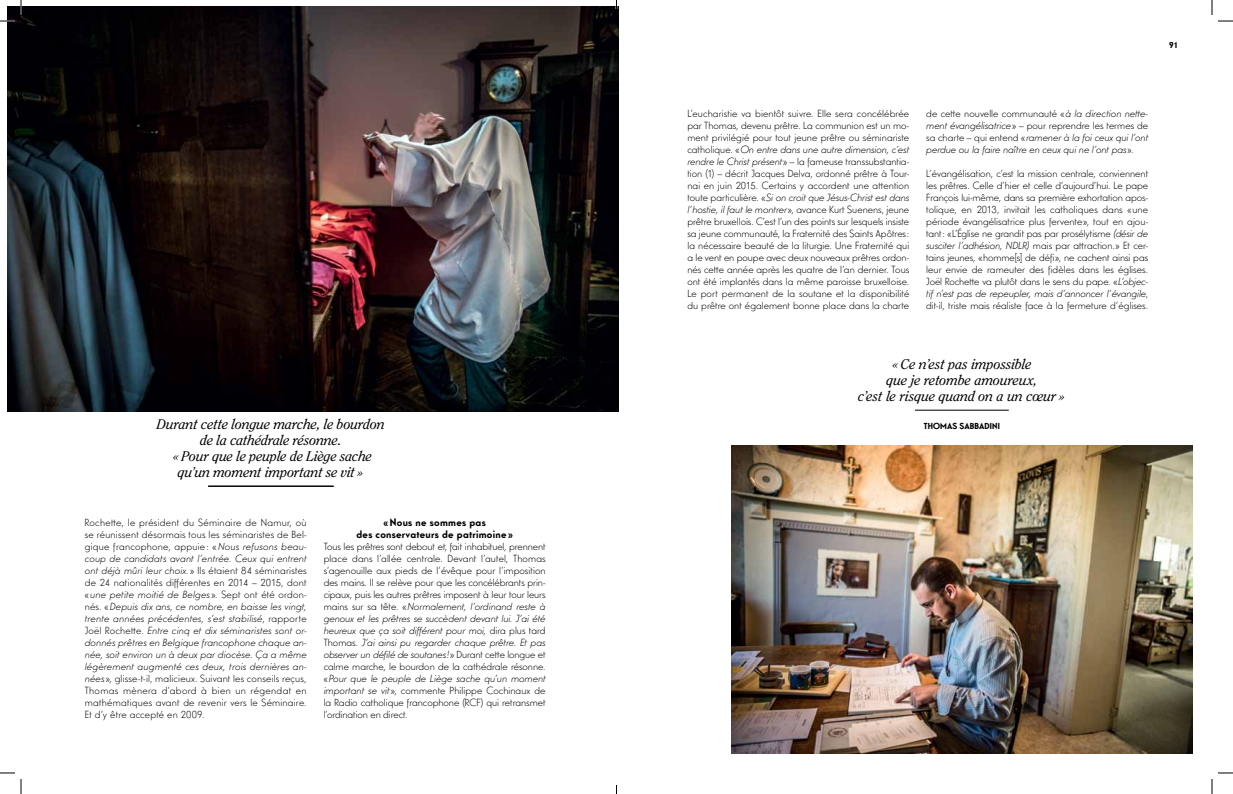
<style>
.page{position:relative;width:1233px;height:794px;background:#fff}
.page>*{position:absolute;margin:0;border:0;box-sizing:border-box;transform-origin:0 0}
.t1{font:italic 14px/16px "Clearface";letter-spacing:-.01em;color:#000;text-align:center}
.t2{font:10px/12px "Battling N Pmed";letter-spacing:.03em;color:#000;text-align:center}
.t3{font:9.5px/12px "Battling N Plig";letter-spacing:.005em;color:#000;text-align:justify}
.t4{font:9.5px/12px "Battling N Pligita";color:#000;text-align:justify}
.t5{font:9.5px "Battling N Pligita";letter-spacing:.02em;color:#000}
.t6{font:8px "Battling N Pmed";letter-spacing:.015em;color:#000}
.s1{font-family:"Battling N Pligita"}
.s2{font-family:"Battling N Plig"}
</style>
<div class="page">
<img style="left:8px;top:7px;width:610px;height:404px">
<img style="left:731px;top:445px;width:461px;height:308px">
<hr style="left:208px;top:485px;width:126px;height:1px;background:#000">
<hr style="left:208px;top:486px;width:126px;height:1px;background:#000">
<hr style="left:915px;top:410px;width:93px;height:1px;background:#000">
<svg style="left:1218px;top:20px;width:15px;height:2px"></svg>
<svg style="left:1218px;top:772px;width:15px;height:1px"></svg>
<svg style="left:0;top:0;width:22px;height:22px"></svg>
<svg style="left:0;top:772px;width:22px;height:21px"></svg>
<svg style="left:1211px;top:0;width:1px;height:15px"></svg>
<svg style="left:1211px;top:779px;width:1px;height:14px"></svg>
<h1 class="t1" style="left:157px;top:416px;width:230px">Durant cette longue marche, le bourdon de la cathédrale résonne.<br>«Pour que le peuple de Liège sache qu’un moment important se vit»</h1>
<p class="t3" style="left:85px;top:516px;width:223px">Rochette, le président du Séminaire de Namur, où se réunissent désormais tous les séminaristes de Bel&shy;gique francophone, appuie : « <span class="s1">Nous refusons beau-</span></p>
<p class="t5" style="left:85px;top:552px;width:223px">coup de candidats avant l’entrée. Ceux qui entrent</p>
<p class="t3" style="left:85px;top:564px;width:223px"><span class="s1">ont déjà mûri leur choix.</span> » Ils étaient 84 séminaristes de 24 nationalités différentes en 2014 – 2015, dont</p>
<p class="t4" style="left:85px;top:588px;width:223px"><span class="s2">«</span> une petite moitié de Belges <span class="s2">». Sept ont été ordon&shy;nés. «</span> Depuis dix ans, ce nombre, en baisse les vingt, trente années précédentes, s’est stabilisé<span class="s2">, rapporte Joël Rochette.</span> Entre cinq et dix séminaristes sont or&shy;donnés prêtres en Belgique francophone chaque an&shy;née, soit environ un à deux par diocèse. Ça a même légèrement augmenté ces deux, trois dernières an-</p>
<p class="t3" style="left:85px;top:672px;width:223px"><span class="s1">nées</span> », glisse-t-il, malicieux. Suivant les conseils reçus, Thomas mènera d’abord à bien un régendat en mathématiques avant de revenir vers le Séminaire.<br>Et d’y être accepté en 2009.</p>
<p class="t2" style="left:356px;top:515px;width:158px">« Nous ne sommes pas<br>des conservateurs de patrimoine »</p>
<p class="t3" style="left:324px;top:540px;width:223px">Tous les prêtres sont debout et, fait inhabituel, prennent place dans l’allée centrale. Devant l’autel, Thomas s’agenouille aux pieds de l’évêque pour l’imposition des mains. Il se relève pour que les concélébrants prin&shy;cipaux, puis les autres prêtres imposent à leur tour leurs</p>
<p class="t4" style="left:324px;top:600px;width:223px"><span class="s2">mains sur sa tête. «</span> Normalement, l’ordinand reste à genoux et les prêtres se succèdent devant lui. J’ai été heureux que ça soit différent pour moi, <span class="s2">dira plus tard Thomas.</span> J’ai ainsi pu regarder chaque prêtre. Et pas observer un défilé de soutanes ! <span class="s2">» Durant cette longue et</span></p>
<p class="t3" style="left:324px;top:660px;width:223px">calme marche, le bourdon de la cathédrale résonne.</p>
<p class="t4" style="left:324px;top:672px;width:223px"><span class="s2">«</span> Pour que le peuple de Liège sache qu’un moment</p>
<p class="t3" style="left:324px;top:684px;width:223px"><span class="s1">important se vit</span> », commente Philippe Cochinaux de la Radio catholique francophone (RCF) qui retransmet l’ordination en direct.</p>
<p class="t6" style="left:1169px;top:40px;width:10px">91</p>
<p class="t3" style="left:687px;top:108px;width:223px">L’eucharistie va bientôt suivre. Elle sera concélébrée par Thomas, devenu prêtre. La communion est un mo&shy;ment privilégié pour tout jeune prêtre ou séminariste</p>
<p class="t4" style="left:687px;top:144px;width:223px"><span class="s2">catholique. «</span> On entre dans une autre dimension, c’est</p>
<p class="t3" style="left:687px;top:156px;width:223px"><span class="s1">rendre le Christ présent</span> » – la fameuse transsubstantia&shy;tion (1) – décrit Jacques Delva, ordonné prêtre à Tour&shy;nai en juin 2015. Certains y accordent une attention</p>
<p class="t4" style="left:687px;top:191px;width:223px"><span class="s2">toute particulière. «</span> Si on croit que Jésus-Christ est dans</p>
<p class="t3" style="left:687px;top:203px;width:223px"><span class="s1">l’hostie, il faut le montrer</span> », avance Kurt Suenens, jeune prêtre bruxellois. C’est l’un des points sur lesquels insiste sa jeune communauté, la Fraternité des Saints Apôtres : la nécessaire beauté de la liturgie. Une Fraternité qui a le vent en poupe avec deux nouveaux prêtres ordon&shy;nés cette année après les quatre de l’an dernier. Tous ont été implantés dans la même paroisse bruxelloise.<br>Le port permanent de la soutane et la disponibilité du prêtre ont également bonne place dans la charte</p>
<p class="t3" style="left:926px;top:107px;width:223px">de cette nouvelle communauté « <span class="s1">à la direction nette&shy;ment évangélisatrice</span> » – pour reprendre les termes de</p>
<p class="t4" style="left:926px;top:131px;width:223px"><span class="s2">sa charte – qui entend «</span> ramener à la foi ceux qui l’ont perdue ou la faire naître en ceux qui ne l’ont pas <span class="s2">».</span></p>
<p class="t3" style="left:926px;top:167px;width:223px">L’évangélisation, c’est la mission centrale, conviennent les prêtres. Celle d’hier et celle d’aujourd’hui. Le pape François lui-même, dans sa première exhortation apos&shy;tolique, en 2013, invitait les catholiques dans « une période évangélisatrice plus fervente », tout en ajou&shy;tant : « L’Église ne grandit pas par prosélytisme <span class="s1">(désir de susciter l’adhésion, NDLR)</span> mais par attraction. » Et cer&shy;tains jeunes, « homme[s] de défi », ne cachent ainsi pas leur envie de rameuter des fidèles dans les églises.<br>Joël Rochette va plutôt dans le sens du pape. « <span class="s1">L’objec-</span></p>
<p class="t4" style="left:926px;top:287px;width:223px">tif n’est pas de repeupler, mais d’annoncer l’évangile<span class="s2">,</span></p>
<p class="t3" style="left:926px;top:299px;width:223px">dit-il, triste mais réaliste face à la fermeture d’églises.</p>
<h1 class="t1" style="left:858px;top:356px;width:209px">«Ce n’est pas impossible<br>que je retombe amoureux,<br>c’est le risque quand on a un cœur »</h1>
<p class="t6" style="left:924px;top:421px;width:77px">Thomas Sabbadini</p>
</div>
